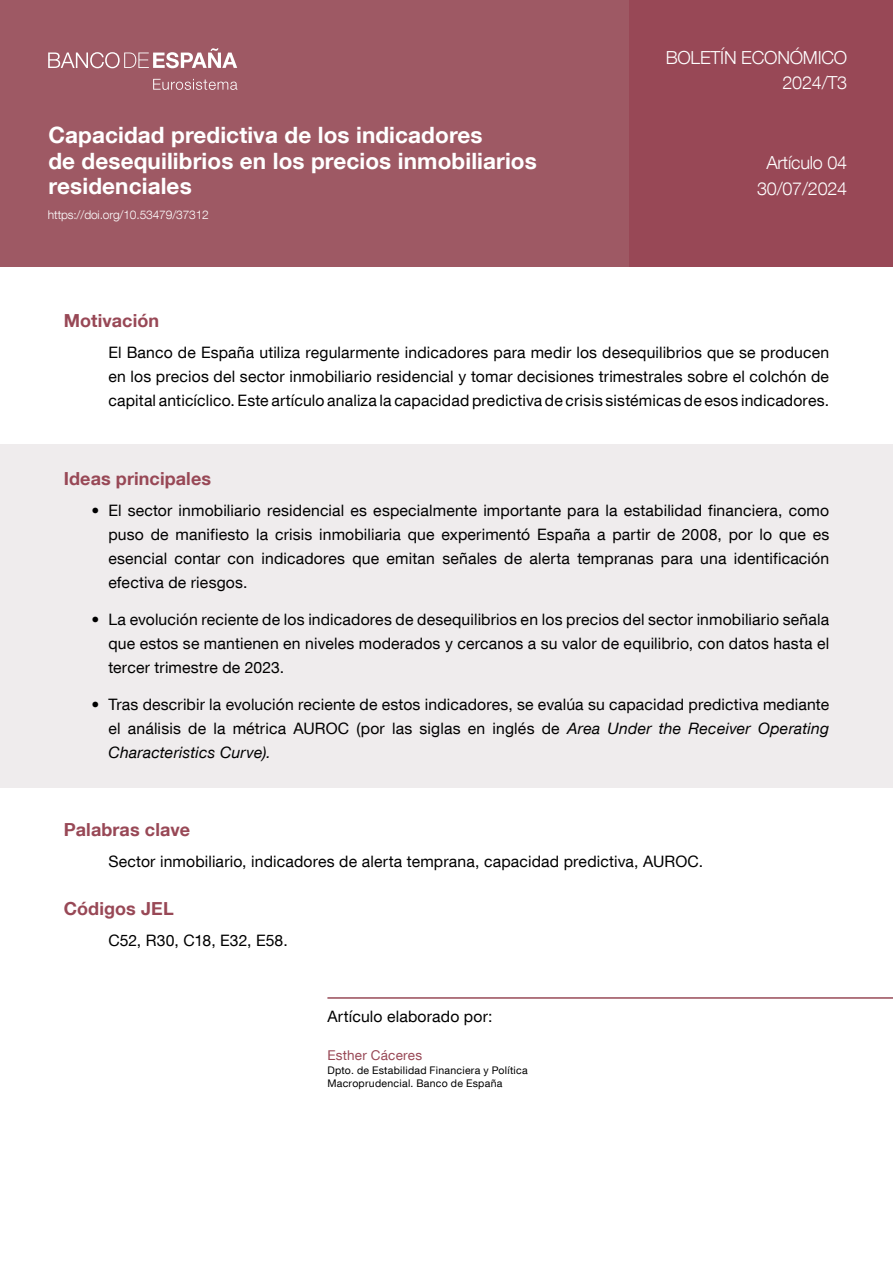
<style>
.page{position:relative;width:893px;height:1263px;background:#fff}
.page>*{position:absolute;margin:0;border:0;box-sizing:border-box;transform-origin:0 0}
.Título_artículo_portada{font:700 22.5px/25.5px "Bd E Neue Helvetica";letter-spacing:.005em;color:#fff}
.Boletin_ECO_Trimestre{font:300 18px "Bd E Neue Helvetica";letter-spacing:-.01em;color:#fff}
.Articulo_y_fecha{font:300 18px "Bd E Neue Helvetica";letter-spacing:-.01em;color:#fff}
.Ideas_principales_ladillo{font:700 18px "Bd E Neue Helvetica";letter-spacing:.005em;color:#984856}
.Palabras_clave_ladillo{font:700 18px "Bd E Neue Helvetica";letter-spacing:.005em;color:#984856}
.Motivacion_ladillo{font:700 18px "Bd E Neue Helvetica";letter-spacing:.005em;color:#984856}
.Codigos_JEL_ladillo{font:700 18px "Bd E Neue Helvetica";letter-spacing:.005em;color:#984856}
.Motivacion_texto{font:15.75px/24px "Bd E Neue Helvetica";letter-spacing:.01em;color:#000;text-align:justify}
.Palabras_clave_y_codigos_JEL_texto{font:15.75px "Bd E Neue Helvetica";letter-spacing:.01em;color:#000}
.Elaborado_por{font:15.75px "Bd E Neue Helvetica";letter-spacing:.01em;color:#000}
.Autores{font:13.5px "Bd E Neue Helvetica";letter-spacing:.015em;color:#984856}
.Título_artículo_portada-2{font:300 12px "Bd E Neue Helvetica";letter-spacing:-.01em;color:#fff}
.Departamento{font:10.5px "Bd E Neue Helvetica";letter-spacing:.025em;color:#000}
.s1{font-style:italic}
</style>
<div class="page">
<div style="left:628px;top:0;width:265px;height:267px;background:#984856"></div>
<div style="left:0;top:0;width:628px;height:267px;background:#9e5964"></div>
<svg style="left:153px;top:79px;width:84px;height:11px"></svg>
<svg style="left:48px;top:48px;width:189px;height:20px"></svg>
<hr style="left:327px;top:997px;width:566px;height:2px;background:#974a57">
<div style="left:0;top:444px;width:893px;height:343px;background:#efeced"></div>
<h1 class="Título_artículo_portada" style="left:48px;top:122px;width:490px">Capacidad predictiva de los indicadores<br>de desequilibrios en los precios inmobiliarios residenciales</h1>
<h1 class="Título_artículo_portada-2" style="left:48px;top:207px;width:162px">https://doi.org/10.53479/37312</h1>
<p class="Boletin_ECO_Trimestre" style="left:666px;top:46px;width:183px">BOLETÍN ECONÓMICO</p>
<p class="Boletin_ECO_Trimestre" style="left:782px;top:72px;width:66px">2024/T3</p>
<p class="Articulo_y_fecha" style="left:766px;top:152px;width:82px">Artículo 04</p>
<p class="Articulo_y_fecha" style="left:757px;top:177px;width:92px">30/07/2024</p>
<p class="Motivacion_ladillo" style="left:64px;top:309px;width:97px">Motivación</p>
<p class="Motivacion_texto" style="left:108px;top:340px;width:722px">El Banco de España utiliza regularmente indicadores para medir los desequilibrios que se producen en los precios del sector inmobiliario residencial y tomar decisiones trimestrales sobre el colchón de capital anticíclico. Este artículo analiza la capacidad predictiva de crisis sistémicas de esos indicadores.</p>
<p class="Ideas_principales_ladillo" style="left:64px;top:467px;width:149px">Ideas principales</p>
<p class="Motivacion_texto" style="left:108px;top:498px;width:722px;text-indent:-17px">• El sector inmobiliario residencial es especialmente importante para la estabilidad financiera, como puso de manifiesto la crisis inmobiliaria que experimentó España a partir de 2008, por lo que es esencial contar con indicadores que emitan señales de alerta tempranas para una identificación efectiva de riesgos.</p>
<p class="Motivacion_texto" style="left:108px;top:607px;width:722px;text-indent:-17px">• La evolución reciente de los indicadores de desequilibrios en los precios del sector inmobiliario señala que estos se mantienen en niveles moderados y cercanos a su valor de equilibrio, con datos hasta el tercer trimestre de 2023.</p>
<p class="Motivacion_texto" style="left:108px;top:692px;width:722px;text-indent:-17px">• Tras describir la evolución reciente de estos indicadores, se evalúa su capacidad predictiva mediante el análisis de la métrica AUROC (por las siglas en inglés de <span class="s1">Area Under the Receiver Operating Characteristics Curve).</span></p>
<p class="Palabras_clave_ladillo" style="left:64px;top:818px;width:128px">Palabras clave</p>
<p class="Palabras_clave_y_codigos_JEL_texto" style="left:108px;top:851px;width:596px">Sector inmobiliario, indicadores de alerta temprana, capacidad predictiva, AUROC.</p>
<p class="Codigos_JEL_ladillo" style="left:64px;top:897px;width:111px">Códigos JEL</p>
<p class="Palabras_clave_y_codigos_JEL_texto" style="left:108px;top:931px;width:181px">C52, R30, C18, E32, E58.</p>
<p class="Elaborado_por" style="left:327px;top:1007px;width:166px">Artículo elaborado por:</p>
<p class="Autores" style="left:327px;top:1047px;width:96px">Esther Cáceres</p>
<p class="Departamento" style="left:327px;top:1063px;width:202px">Dpto. de Estabilidad Financiera y Política</p>
<p class="Departamento" style="left:327px;top:1077px;width:176px">Macroprudencial. Banco de España</p>
</div>
